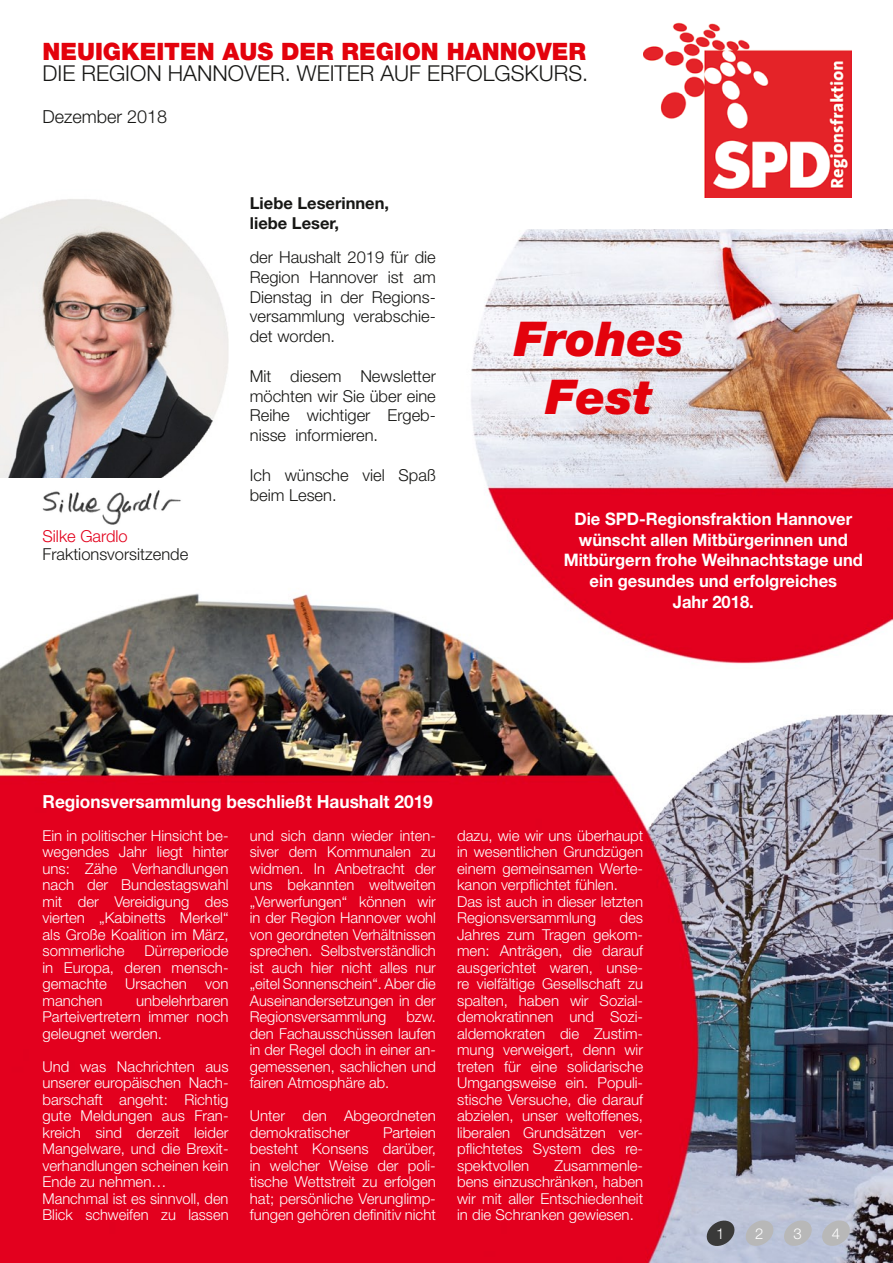
<style>
.page{position:relative;width:893px;height:1263px;background:#fff}
.page>*{position:absolute;margin:0;border:0;box-sizing:border-box;transform-origin:0 0}
.t1{font:italic 900 48px/57.6px "Helvetica Neue LT Std";color:#e3020c;text-align:center}
.t2{font:900 24px "Helvetica Neue LT Std";color:#e3020c}
.t3{font:300 21.9px "Helvetica Neue LT Std";color:#171715}
.t4{font:700 18px "Helvetica Neue LT Std";color:#fff;scale:.96 1}
.t5{font:300 18px "Helvetica Neue LT Std";color:#171715}
.t6{font:700 17.25px/20.7px "Helvetica Neue LT Std";color:#fff;text-align:center;scale:.96 1}
.t7{font:300 16.5px/19.8px "Helvetica Neue LT Std";color:#171715;text-align:justify}
.t8{font:700 16.5px/19.8px "Helvetica Neue LT Std";color:#171715}
.t9{font:300 16.5px "Helvetica Neue LT Std";color:#e3001c}
.t10{font:300 15px/16.5px "Helvetica Neue LT Std";color:#fff;text-align:justify}
</style>
<div class="page">
<img style="left:0;top:50px;width:893px;height:1213px">
<img style="left:33px;top:477px;width:155px;height:54px">
<div style="left:502px;top:123px;width:391px;height:106px;background:#fff"></div>
<img style="left:643px;top:22px;width:208px;height:175px">
<img style="left:0;top:189px;width:239px;height:288px">
<svg style="left:744px;top:1219px;width:31px;height:28px"></svg>
<svg style="left:782px;top:1219px;width:32px;height:28px"></svg>
<svg style="left:820px;top:1219px;width:32px;height:28px"></svg>
<svg style="left:705px;top:1219px;width:31px;height:28px"></svg>
<h2 class="t2" style="left:43px;top:37px;width:545px">NEUIGKEITEN AUS DER REGION HANNOVER</h2>
<h3 class="t3" style="left:43px;top:59px;width:547px">DIE REGION HANNOVER. WEITER AUF ERFOLGSKURS.</h3>
<p class="t5" style="left:43px;top:106px;width:126px">Dezember 2018</p>
<p class="t9" style="left:43px;top:526px;width:87px">Silke Gardlo</p>
<p class="t7" style="left:43px;top:544px;width:147px">Fraktionsvorsitzende</p>
<p class="t8" style="left:250px;top:193px;width:141px">Liebe Leserinnen, liebe Leser,</p>
<p class="t7" style="left:250px;top:247px;width:188px">der Haushalt 2019 für die Region Hannover ist am Dienstag in der Regions&shy;versammlung verabschie&shy;det worden.</p>
<p class="t7" style="left:250px;top:366px;width:188px">Mit diesem Newsletter möchten wir Sie über eine Reihe wichtiger Ergeb&shy;nisse informieren.</p>
<p class="t7" style="left:250px;top:465px;width:188px">Ich wünsche viel Spaß beim Lesen.</p>
<h1 class="t1" style="left:514px;top:310px;width:171px">Frohes<br>Fest</h1>
<p class="t6" style="left:564px;top:508px;width:313px">Die SPD-Regionsfraktion Hannover wünscht allen Mitbürgerinnen und<br>Mitbürgern frohe Weihnachtstage und ein gesundes und erfolgreiches<br>Jahr 2018.</p>
<p class="t4" style="left:43px;top:791px;width:408px">Regionsversammlung beschließt Haushalt 2019</p>
<p class="t10" style="left:43px;top:827px;width:188px">Ein in politischer Hinsicht be&shy;wegendes Jahr liegt hinter uns: Zähe Verhandlungen nach der Bundestagswahl mit der Vereidigung des vierten „Kabinetts Merkel“ als Große Koalition im März, sommerliche</p>
<p class="t10" style="left:43px;top:942px;width:188px;text-indent:102px">Dürreperiode in Europa, deren mensch&shy;gemachte Ursachen von manchen</p>
<p class="t10" style="left:43px;top:992px;width:188px;text-indent:93px">unbelehrbaren Parteivertretern immer noch geleugnet werden.</p>
<p class="t10" style="left:43px;top:1058px;width:188px;text-align:left">Und was Nachrichten aus unserer europäischen Nach&shy;barschaft angeht: Richtig gute Meldungen aus Fran&shy;kreich sind derzeit leider<br>Mangelware, und die Brexit&shy;verhandlungen scheinen kein<br>Ende zu nehmen…<br>Manchmal ist es sinnvoll, den<br>Blick schweifen zu lassen</p>
<p class="t10" style="left:250px;top:827px;width:188px">und sich dann wieder inten&shy;siver dem Kommunalen zu widmen. In Anbetracht der uns bekannten weltweiten „Verwerfungen“ können wir in der Region Hannover wohl von geordneten Verhältnissen sprechen. Selbstverständlich ist auch hier nicht alles nur „eitel Sonnenschein“. Aber die Auseinandersetzungen in der Regionsversammlung</p>
<p class="t10" style="left:250px;top:1008px;width:188px;text-indent:157px">bzw. den Fachausschüssen laufen in der Regel doch in einer an&shy;gemessenen, sachlichen und fairen Atmosphäre ab.</p>
<p class="t10" style="left:250px;top:1107px;width:188px">Unter den Abgeordneten demokratischer</p>
<p class="t10" style="left:250px;top:1124px;width:188px;text-indent:133px">Parteien besteht Konsens darüber, in welcher Weise der poli&shy;tische Wettstreit zu erfolgen hat; persönliche Verunglimp&shy;fungen gehören definitiv nicht</p>
<p class="t10" style="left:457px;top:827px;width:188px;text-align:left">dazu, wie wir uns überhaupt in wesentlichen Grundzügen einem gemeinsamen Werte&shy;kanon verpflichtet fühlen.<br>Das ist auch in dieser letzten<br>Regionsversammlung</p>
<p class="t10" style="left:457px;top:909px;width:188px;text-indent:162px">des Jahres zum Tragen gekom&shy;men: Anträgen, die darauf ausgerichtet waren, unse&shy;re vielfältige Gesellschaft zu spalten, haben wir Sozial&shy;demokratinnen und Sozi&shy;aldemokraten die Zustim&shy;mung verweigert, denn wir treten für eine solidarische Umgangsweise ein. Populi&shy;stische Versuche, die darauf abzielen, unser weltoffenes, liberalen Grundsätzen ver&shy;pflichtetes System des re&shy;spektvollen</p>
<p class="t10" style="left:457px;top:1157px;width:188px;text-indent:97px">Zusammenle&shy;bens einzuschränken, haben wir mit aller Entschiedenheit in die Schranken gewiesen.</p>
<p class="t10" style="left:716px;top:1225px;width:10px">1</p>
<p class="t10" style="left:755px;top:1225px;width:10px">2</p>
<p class="t10" style="left:794px;top:1225px;width:10px">3</p>
<p class="t10" style="left:832px;top:1225px;width:10px">4</p>
</div>
